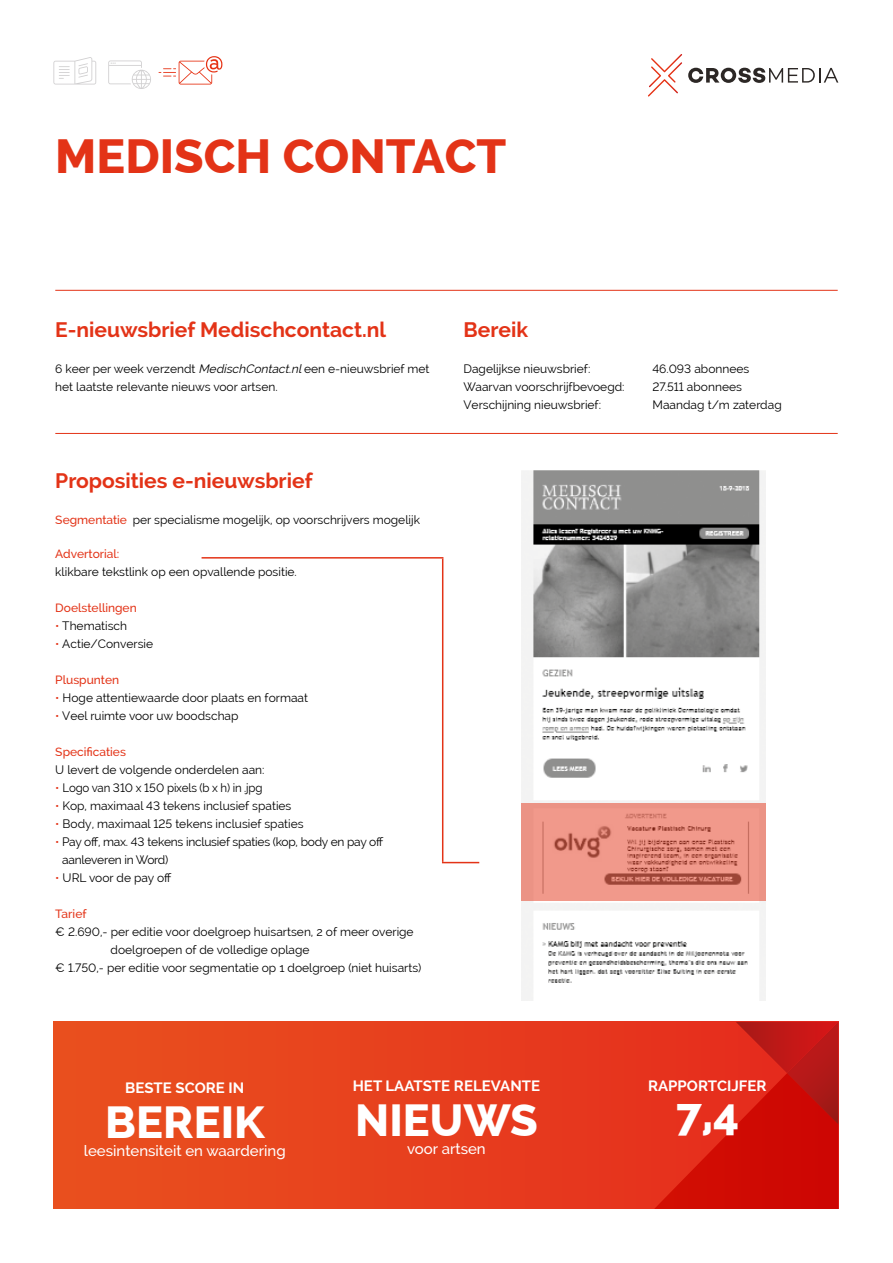
<style>
.page{position:relative;width:893px;height:1263px;background:#fff}
.page>*{position:absolute;margin:0;border:0;box-sizing:border-box;transform-origin:0 0}
.t1{font:800 48px "Raleway";color:#e33317}
.t2{font:800 45px "Raleway";color:#fff}
.t3{font:700 21px "Raleway";color:#e33317}
.t4{font:700 15px "Raleway";color:#fff}
.t5{font:500 15px "Raleway";color:#fff}
.t6{font:12px/18px "Raleway";color:#000}
.t7{font:12px/18px "Raleway";letter-spacing:-.02em;color:#000}
.t8{font:500 12px "Raleway";color:#e33317}
.t9{font:12px "Raleway";color:#000;scale:.96 1}
.s1{font-style:italic}
.s2{font-weight:500;color:#e33317}
.s3{color:#e33317}
</style>
<div class="page">
<img style="left:522px;top:470px;width:244px;height:530px">
<svg style="left:648px;top:54px;width:34px;height:43px"></svg>
<svg style="left:688px;top:68px;width:150px;height:15px"></svg>
<svg style="left:53px;top:1022px;width:601px;height:187px;background:#e7411d"></svg>
<svg style="left:654px;top:1022px;width:184px;height:187px;background:#d61c11"></svg>
<svg style="left:108px;top:60px;width:43px;height:29px"></svg>
<svg style="left:53px;top:57px;width:43px;height:28px"></svg>
<svg style="left:159px;top:56px;width:63px;height:29px"></svg>
<hr style="left:55px;top:290px;width:783px;height:1px;background:#e33317">
<hr style="left:55px;top:433px;width:783px;height:1px;background:#e33317">
<svg style="left:522px;top:804px;width:244px;height:97px;background:#e58d7f"></svg>
<hr style="left:202px;top:557px;width:241px;height:2px;background:#e33317">
<hr style="left:442px;top:559px;width:1px;height:303px;background:#e33317">
<hr style="left:442px;top:862px;width:37px;height:1px;background:#e33317">
<h1 class="t1" style="left:55px;top:129px;width:453px">MEDISCH CONTACT</h1>
<h3 class="t3" style="left:55px;top:318px;width:332px">E-nieuwsbrief Medischcontact.nl</h3>
<p class="t6" style="left:55px;top:360px;width:376px">6 keer per week verzendt <span class="s1">MedischContact.nl</span>een e-nieuwsbrief met het laatste relevante nieuws voor artsen.</p>
<h3 class="t3" style="left:55px;top:469px;width:259px">Proposities e-nieuwsbrief</h3>
<p class="t6" style="left:55px;top:511px;width:366px"><span class="s2">Segmentatie</span> per specialisme mogelijk, op voorschrijvers mogelijk</p>
<p class="t8" style="left:55px;top:547px;width:66px">Advertorial:</p>
<p class="t6" style="left:55px;top:562px;width:243px">klikbare tekstlink op een opvallende positie.</p>
<p class="t8" style="left:55px;top:601px;width:83px">Doelstellingen</p>
<p class="t6" style="left:55px;top:616px;width:73px"><span class="s3">•</span> Thematisch</p>
<p class="t6" style="left:55px;top:634px;width:99px"><span class="s3">•</span> Actie/Conversie</p>
<p class="t8" style="left:55px;top:673px;width:65px">Pluspunten</p>
<p class="t6" style="left:55px;top:688px;width:254px"><span class="s3">•</span> Hoge attentiewaarde door plaats en formaat</p>
<p class="t6" style="left:55px;top:706px;width:185px"><span class="s3">•</span> Veel ruimte voor uw boodschap</p>
<p class="t8" style="left:55px;top:745px;width:72px">Specificaties</p>
<p class="t6" style="left:55px;top:760px;width:211px">U levert de volgende onderdelen aan:</p>
<p class="t9" style="left:55px;top:781px;width:217px"><span class="s3">•</span> Logo van 310 x 150 pixels (b x h) in .jpg</p>
<p class="t6" style="left:55px;top:796px;width:238px"><span class="s3">•</span> Kop, maximaal 43 tekens inclusief spaties</p>
<p class="t6" style="left:55px;top:814px;width:250px"><span class="s3">•</span> Body, maximaal 125 tekens inclusief spaties</p>
<p class="t7" style="left:62px;top:832px;width:323px;text-indent:-7px"><span class="s3">•</span> Pay off, max. 43 tekens inclusief spaties (kop, body en pay off aanleveren in Word)</p>
<p class="t6" style="left:55px;top:868px;width:118px"><span class="s3">•</span> URL voor de pay off</p>
<p class="t8" style="left:55px;top:907px;width:33px">Tarief</p>
<p class="t6" style="left:55px;top:922px;width:360px">€ 2.690,- per editie voor doelgroep huisartsen, 2 of meer overige</p>
<p class="t6" style="left:111px;top:940px;width:201px">doelgroepen of de volledige oplage</p>
<p class="t6" style="left:55px;top:958px;width:368px">€ 1.750,- per editie voor segmentatie op 1 doelgroep (niet huisarts)</p>
<h3 class="t3" style="left:463px;top:318px;width:66px">Bereik</h3>
<p class="t6" style="left:463px;top:360px;width:128px">Dagelijkse nieuwsbrief:</p>
<p class="t6" style="left:652px;top:360px;width:98px">46.093 abonnees</p>
<p class="t6" style="left:463px;top:378px;width:163px">Waarvan voorschrijfbevoegd:</p>
<p class="t6" style="left:652px;top:378px;width:91px">27.511 abonnees</p>
<p class="t6" style="left:463px;top:396px;width:139px">Verschijning nieuwsbrief:</p>
<p class="t6" style="left:652px;top:396px;width:131px">Maandag t/m zaterdag</p>
<p class="t4" style="left:125px;top:1079px;width:120px">BESTE SCORE IN</p>
<h2 class="t2" style="left:105px;top:1096px;width:161px">BEREIK</h2>
<p class="t5" style="left:84px;top:1142px;width:203px">leesintensiteit en waardering</p>
<p class="t4" style="left:353px;top:1077px;width:189px">HET LAATSTE RELEVANTE</p>
<h2 class="t2" style="left:355px;top:1095px;width:184px">NIEUWS</h2>
<p class="t5" style="left:407px;top:1140px;width:80px">voor artsen</p>
<p class="t4" style="left:648px;top:1077px;width:120px">RAPPORTCIJFER</p>
<h2 class="t2" style="left:676px;top:1089px;width:65px">7,4</h2>
</div>
